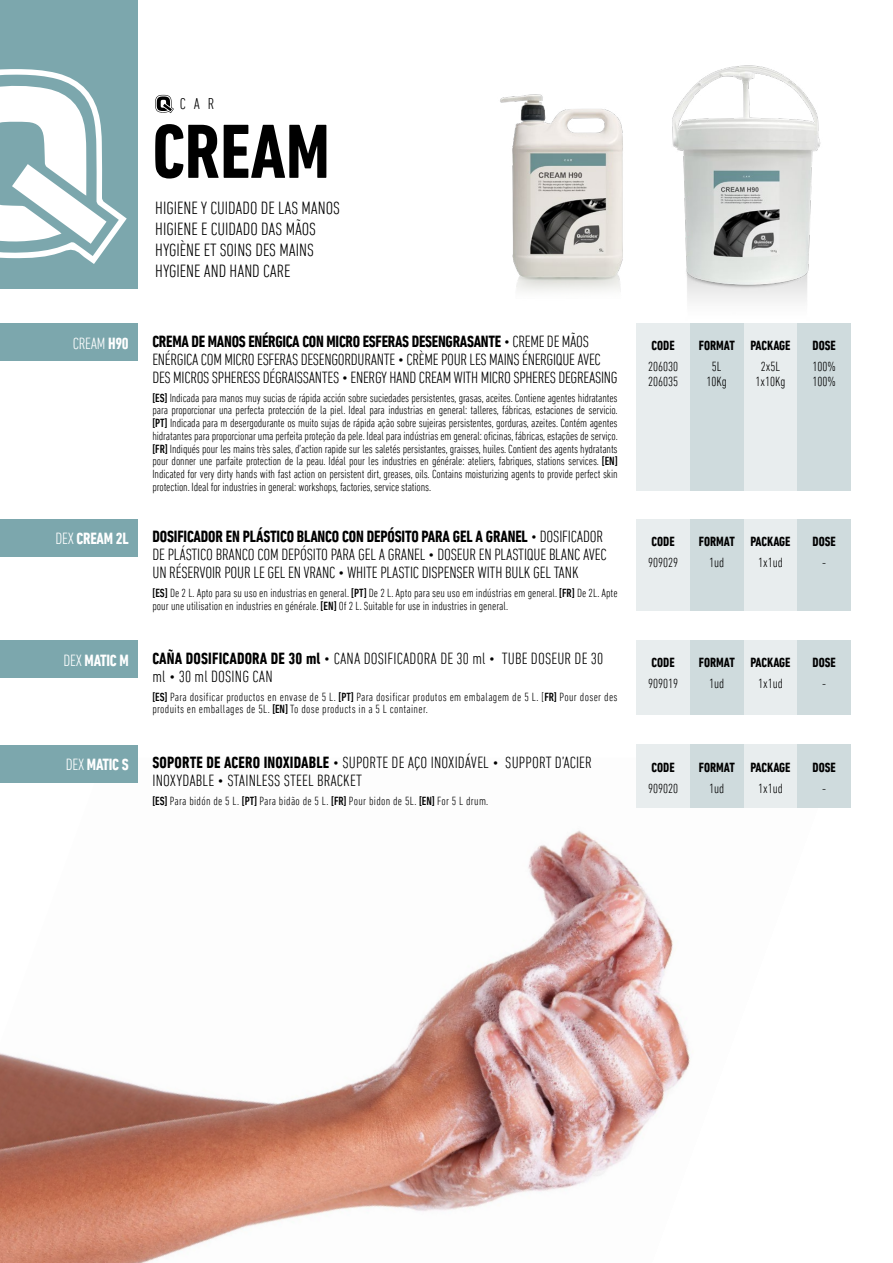
<style>
.page{position:relative;width:893px;height:1263px;background:#fff}
.page>*{position:absolute;margin:0;border:0;box-sizing:border-box;transform-origin:0 0}
.t1{font:700 condensed 78px "DIN Next LT Pro";color:#000}
.t2{font:300 condensed 18px/21px "DIN Next LT Pro";color:#000}
.t3{font:300 condensed 16.5px/18px "DIN Next LT Pro";letter-spacing:-.01em;color:#000}
.t4{font:300 condensed 16.5px/18px "DIN Next LT Pro";letter-spacing:.01em;color:#000}
.t5{font:700 condensed 16.5px "DIN Next LT Pro";letter-spacing:-.015em;color:#fff}
.t6{font:300 condensed 16.5px "DIN Next LT Pro";letter-spacing:-.015em;color:#fff}
.t7{font:300 condensed 15.9px "DIN Next LT Pro";color:#000}
.t8{font:700 condensed 13.5px "DIN Next LT Pro";color:#000}
.t9{font:300 condensed 13.5px/15px "DIN Next LT Pro";color:#000}
.t10{font:300 condensed 12px/12.8px "DIN Next LT Pro";color:#000;text-align:justify}
.t11{font:300 condensed 12px/12.8px "DIN Next LT Pro";letter-spacing:.025em;color:#000}
.s1{font-weight:700}
.s2{font-weight:500}
.s3{font-weight:300}
</style>
<div class="page">
<img style="left:0;top:758px;width:690px;height:505px">
<div style="left:0;top:0;width:137px;height:288px;background:#7ca7ad"></div>
<svg style="left:0;top:69px;width:127px;height:195px"></svg>
<svg style="left:155px;top:95px;width:19px;height:18px"></svg>
<svg style="left:163px;top:104px;width:9px;height:7px"></svg>
<div style="left:797px;top:323px;width:54px;height:168px;background:#cfdbdd"></div>
<div style="left:744px;top:323px;width:53px;height:168px;background:#e8edee"></div>
<div style="left:690px;top:323px;width:54px;height:168px;background:#cfdbdd"></div>
<div style="left:636px;top:323px;width:54px;height:168px;background:#e8edee"></div>
<div style="left:0;top:324px;width:137px;height:37px;background:#7ca7ad"></div>
<div style="left:797px;top:519px;width:54px;height:91px;background:#cfdbdd"></div>
<div style="left:744px;top:519px;width:53px;height:91px;background:#e8edee"></div>
<div style="left:690px;top:519px;width:54px;height:91px;background:#cfdbdd"></div>
<div style="left:636px;top:519px;width:54px;height:91px;background:#e8edee"></div>
<div style="left:0;top:519px;width:137px;height:37px;background:#7ca7ad"></div>
<div style="left:797px;top:640px;width:54px;height:75px;background:#cfdbdd"></div>
<div style="left:744px;top:640px;width:53px;height:75px;background:#e8edee"></div>
<div style="left:690px;top:640px;width:54px;height:75px;background:#cfdbdd"></div>
<div style="left:636px;top:640px;width:54px;height:75px;background:#e8edee"></div>
<div style="left:0;top:641px;width:137px;height:37px;background:#7ca7ad"></div>
<div style="left:797px;top:745px;width:54px;height:63px;background:#cfdbdd"></div>
<div style="left:744px;top:745px;width:53px;height:63px;background:#e8edee"></div>
<div style="left:690px;top:745px;width:54px;height:63px;background:#cfdbdd"></div>
<div style="left:636px;top:745px;width:54px;height:63px;background:#e8edee"></div>
<div style="left:0;top:745px;width:137px;height:37px;background:#7ca7ad"></div>
<img style="left:500px;top:94px;width:123px;height:198px">
<img style="left:672px;top:65px;width:149px;height:237px">
<h3 class="t7" style="left:180px;top:94px;width:36px">CAR</h3>
<h1 class="t1" style="left:152px;top:107px;width:179px">CREAM</h1>
<h2 class="t2" style="left:155px;top:197px;width:186px">HIGIENE Y CUIDADO DE LAS MANOS<br>HIGIENE E CUIDADO DAS MÃOS<br>HYGIÈNE ET SOINS DES MAINS<br>HYGIENE AND HAND CARE</h2>
<h3 class="t6" style="left:73px;top:334px;width:58px">CREAM <span class="s1">H90</span></h3>
<p class="t3" style="left:152px;top:332px;width:467px"><span class="s1">CREMA DE MANOS ENÉRGICA CON MICRO ESFERAS DESENGRASANTE</span> • CREME DE MÃOS<br>ENÉRGICA COM MICRO ESFERAS DESENGORDURANTE • CRÈME POUR LES MAINS ÉNERGIQUE AVEC<br>DES MICROS SPHERESS DÉGRAISSANTES • ENERGY HAND CREAM WITH MICRO SPHERES DEGREASING</p>
<p class="t10" style="left:152px;top:391px;width:467px"><span class="s2">[ES]</span> Indicada para manos muy sucias de rápida acción sobre suciedades persistentes, grasas, aceites. Contiene agentes hidratantes para proporcionar una perfecta protección de la piel. Ideal para industrias en general: talleres, fábricas, estaciones de servicio. <span class="s2">[PT]</span> Indicada para m desergodurante os muito sujas de rápida ação sobre sujeiras persistentes, gorduras, azeites. Contém agentes hidratantes para proporcionar uma perfeita proteção da pele. Ideal para indústrias em general: oficinas, fábricas, estações de serviço. <span class="s2">[FR]</span> Indiqués pour les mains très sales, d’action rapide sur les saletés persistantes, graisses, huiles. Contient des agents hydratants pour donner une parfaite protection de la peau. Idéal pour les industries en générale: ateliers, fabriques, stations services. <span class="s2">[EN] </span>Indicated for very dirty hands with fast action on persistent dirt, greases, oils. Contains moisturizing agents to provide perfect skin protection. Ideal for industries in general: workshops, factories, service stations.</p>
<p class="t8" style="left:652px;top:338px;width:25px">CODE</p>
<p class="t9" style="left:648px;top:359px;width:32px">206030<br>206035</p>
<p class="t8" style="left:699px;top:338px;width:37px">FORMAT</p>
<p class="t9" style="left:707px;top:359px;width:22px;text-align:center">5L<br>10Kg</p>
<p class="t8" style="left:750px;top:338px;width:42px">PACKAGE</p>
<p class="t9" style="left:755px;top:359px;width:32px;text-align:center">2x5L<br>1x10Kg</p>
<p class="t8" style="left:812px;top:338px;width:25px">DOSE</p>
<p class="t9" style="left:812px;top:359px;width:25px">100%<br>100%</p>
<h3 class="t5" style="left:56px;top:529px;width:75px"><span class="s3">DEX</span> CREAM 2L</h3>
<h3 class="t3" style="left:152px;top:527px;width:456px"><span class="s1">DOSIFICADOR EN PLÁSTICO BLANCO CON DEPÓSITO PARA GEL A GRANEL</span> • DOSIFICADOR<br>DE PLÁSTICO BRANCO COM DEPÓSITO PARA GEL A GRANEL • DOSEUR EN PLASTIQUE BLANC AVEC<br>UN RÉSERVOIR POUR LE GEL EN VRANC • WHITE PLASTIC DISPENSER WITH BULK GEL TANK</h3>
<p class="t10" style="left:152px;top:586px;width:467px"><span class="s2">[ES]</span> De 2 L. Apto para su uso en industrias en general. <span class="s2">[PT]</span> De 2 L. Apto para seu uso em indústrias em general. <span class="s2">[FR]</span> De 2L. Apte pour une utilisation en industries en générale. <span class="s2">[EN]</span> Of 2 L. Suitable for use in industries in general.</p>
<p class="t8" style="left:652px;top:533px;width:25px">CODE</p>
<p class="t9" style="left:648px;top:554px;width:32px">909029</p>
<p class="t8" style="left:699px;top:533px;width:37px">FORMAT</p>
<p class="t9" style="left:709px;top:554px;width:17px">1ud</p>
<p class="t8" style="left:750px;top:533px;width:42px">PACKAGE</p>
<p class="t9" style="left:758px;top:554px;width:26px">1x1ud</p>
<p class="t8" style="left:813px;top:533px;width:25px">DOSE</p>
<p class="t9" style="left:822px;top:554px;width:6px">-</p>
<h3 class="t5" style="left:64px;top:651px;width:67px"><span class="s3">DEX</span> MATIC M</h3>
<h3 class="t4" style="left:152px;top:649px;width:452px"><span class="s1">CAÑA DOSIFICADORA DE 30 ml</span> • CANA DOSIFICADORA DE 30 ml • TUBE DOSEUR DE 30 ml • 30 ml DOSING CAN</h3>
<p class="t11" style="left:152px;top:690px;width:467px"><span class="s2">[ES]</span> Para dosificar productos en envase de 5 L. <span class="s2">[PT]</span> Para dosificar produtos em embalagem de 5 L. [<span class="s2">FR]</span> Pour doser des produits en emballages de 5L. <span class="s2">[EN]</span> To dose products in a 5 L container.</p>
<p class="t8" style="left:652px;top:655px;width:25px">CODE</p>
<p class="t9" style="left:648px;top:676px;width:32px">909019</p>
<p class="t8" style="left:699px;top:655px;width:37px">FORMAT</p>
<p class="t9" style="left:709px;top:676px;width:17px">1ud</p>
<p class="t8" style="left:750px;top:655px;width:42px">PACKAGE</p>
<p class="t9" style="left:758px;top:676px;width:26px">1x1ud</p>
<p class="t8" style="left:813px;top:655px;width:25px">DOSE</p>
<p class="t9" style="left:822px;top:676px;width:6px">-</p>
<h3 class="t5" style="left:66px;top:755px;width:64px"><span class="s3">DEX</span> MATIC S</h3>
<h3 class="t4" style="left:152px;top:753px;width:441px"><span class="s1">SOPORTE DE ACERO INOXIDABLE</span> • SUPORTE DE AÇO INOXIDÁVEL • SUPPORT D’ACIER<br>INOXYDABLE • STAINLESS STEEL BRACKET</h3>
<p class="t11" style="left:152px;top:794px;width:337px"><span class="s2">[ES]</span> Para bidón de 5 L. <span class="s2">[PT]</span> Para bidão de 5 L. <span class="s2">[FR]</span> Pour bidon de 5L. <span class="s2">[EN]</span> For 5 L drum.</p>
<p class="t8" style="left:652px;top:759px;width:25px">CODE</p>
<p class="t9" style="left:648px;top:780px;width:32px">909020</p>
<p class="t8" style="left:699px;top:759px;width:37px">FORMAT</p>
<p class="t9" style="left:709px;top:780px;width:17px">1ud</p>
<p class="t8" style="left:750px;top:759px;width:42px">PACKAGE</p>
<p class="t9" style="left:758px;top:780px;width:26px">1x1ud</p>
<p class="t8" style="left:813px;top:759px;width:25px">DOSE</p>
<p class="t9" style="left:822px;top:780px;width:6px">-</p>
</div>
